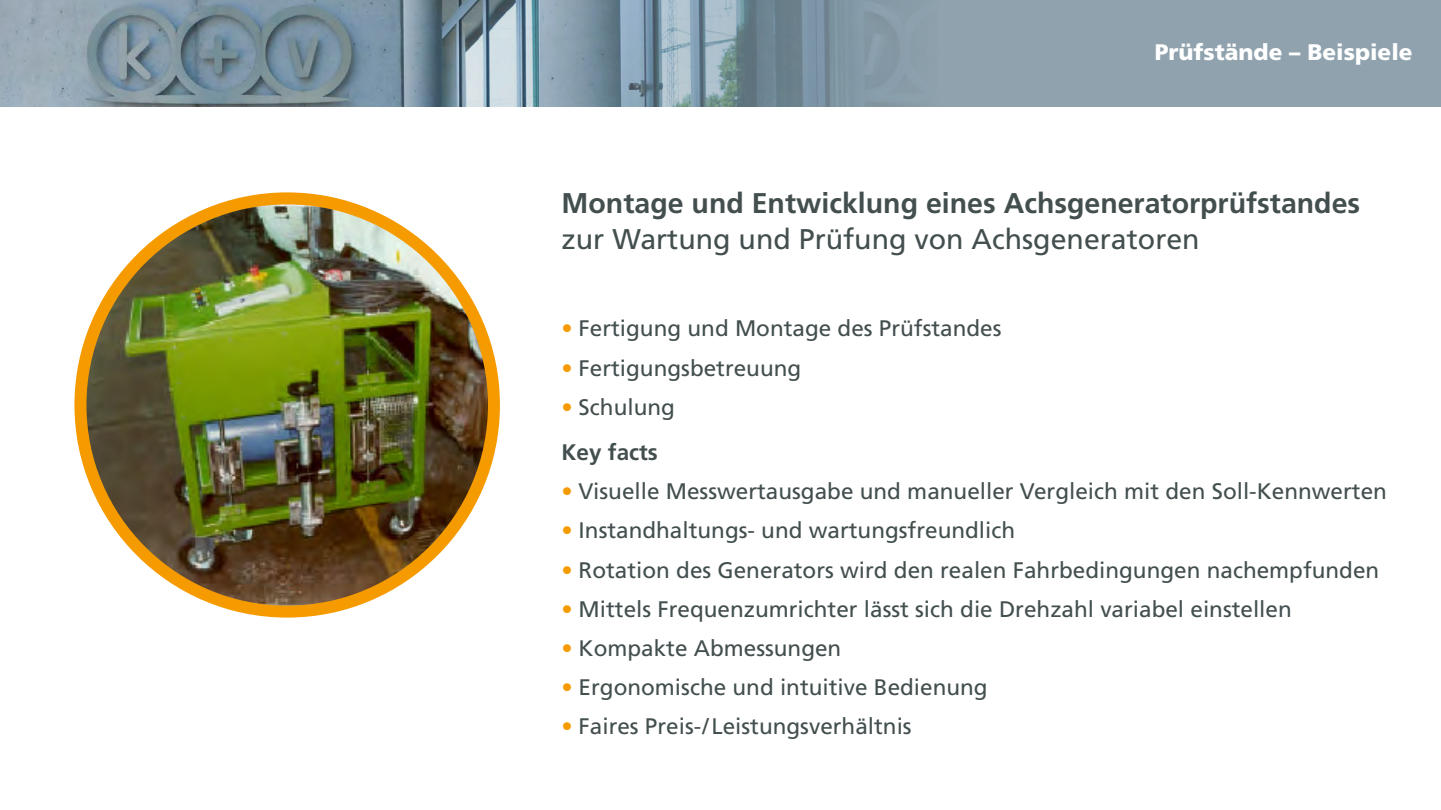
<style>
.page{position:relative;width:1441px;height:810px;background:#fff}
.page>*{position:absolute;margin:0;border:0;box-sizing:border-box;transform-origin:0 0}
.t1{font:700 28.5px "Frutiger";color:#434e4e}
.t2{font:28.5px "Frutiger";color:#434e4e}
.t3{font:22.5px/45.5px "Frutiger";color:#434e4e}
.t4{font:900 22.5px "Frutiger";color:#fff}
.s1{color:#f59b00}
.s2{font-weight:700}
</style>
<div class="page">
<div style="left:0;top:0;width:1440px;height:106px;background:#8fa2ae"></div>
<img style="left:0;top:0;width:903px;height:106px">
<img style="left:80px;top:198px;width:414px;height:414px;border-radius:207px">
<div style="left:74px;top:192px;width:426px;height:426px;border:12px solid #f59b00;border-radius:50%"></div>
<p class="t4" style="left:1154px;top:39px;width:259px">Prüfstände – Beispiele</p>
<p class="t1" style="left:561px;top:186px;width:800px">Montage und Entwicklung eines Achsgeneratorprüfstandes</p>
<p class="t2" style="left:561px;top:222px;width:639px">zur Wartung und Prüfung von Achsgeneratoren</p>
<p class="t3" style="left:561px;top:306px;width:441px"><span class="s1">•</span> Fertigung und Montage des Prüfstandes</p>
<p class="t3" style="left:561px;top:345px;width:241px"><span class="s1">•</span> Fertigungsbetreuung</p>
<p class="t3" style="left:561px;top:384px;width:115px"><span class="s1">•</span> Schulung<br><span class="s2">Key facts</span></p>
<p class="t3" style="left:561px;top:469px;width:826px"><span class="s1">•</span> Visuelle Messwertausgabe und manueller Vergleich mit den Soll-Kennwerten</p>
<p class="t3" style="left:561px;top:508px;width:455px"><span class="s1">•</span> Instandhaltungs- und wartungsfreundlich</p>
<p class="t3" style="left:561px;top:547px;width:819px"><span class="s1">•</span> Rotation des Generators wird den realen Fahrbedingungen nachempfunden</p>
<p class="t3" style="left:561px;top:586px;width:731px"><span class="s1">•</span> Mittels Frequenzumrichter lässt sich die Drehzahl variabel einstellen</p>
<p class="t3" style="left:561px;top:625px;width:281px"><span class="s1">•</span> Kompakte Abmessungen</p>
<p class="t3" style="left:561px;top:664px;width:427px"><span class="s1">•</span> Ergonomische und intuitive Bedienung</p>
<p class="t3" style="left:561px;top:703px;width:351px"><span class="s1">•</span> Faires Preis-/ Leistungsverhältnis</p>
</div>
